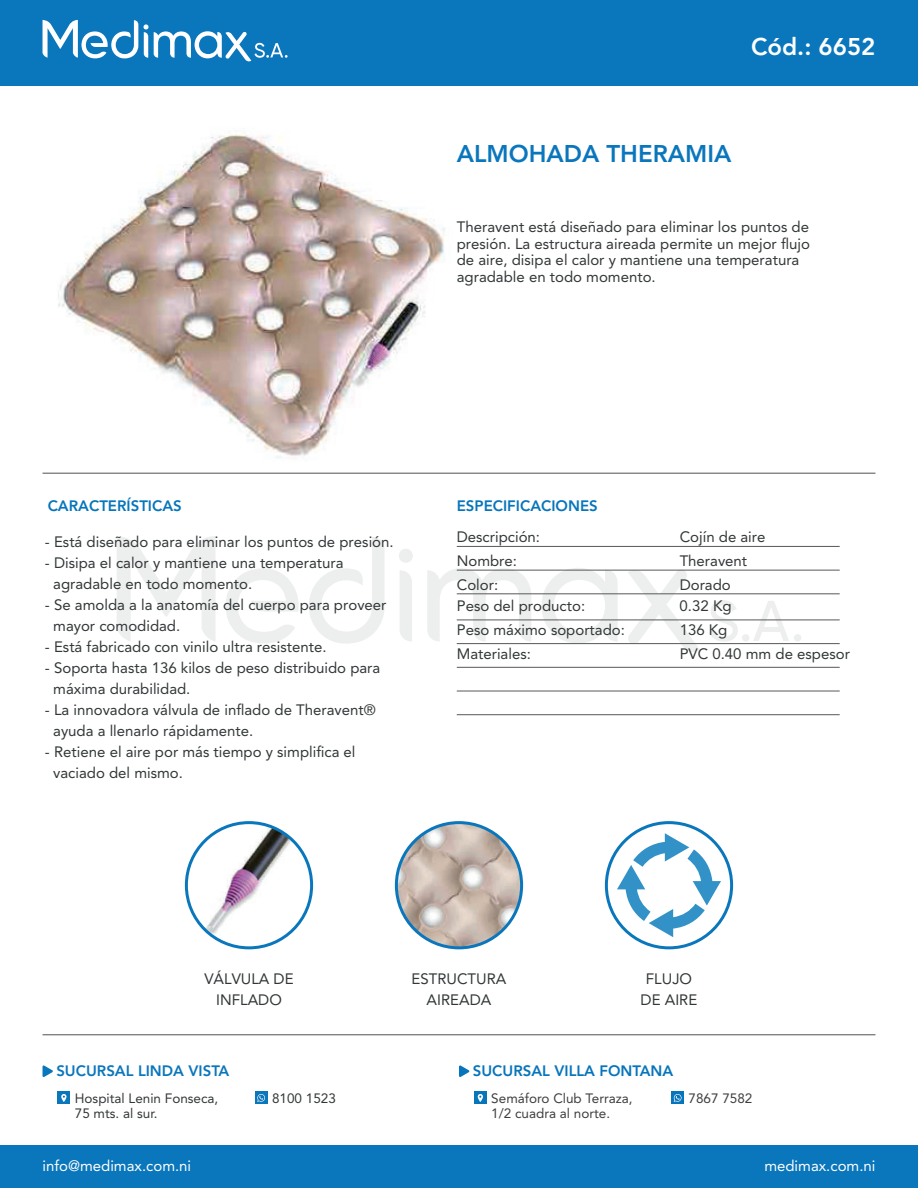
<style>
.page{position:relative;width:918px;height:1188px;background:#fff}
.page>*{position:absolute;margin:0;border:0;box-sizing:border-box;transform-origin:0 0}
.t1{font:800 24px "Avenir LT Std";color:#0a76bc}
.t2{font:800 24px "Avenir LT Std";color:#fff}
.t3{font:15px/21px "Avenir LT Std";color:#323738}
.t4{font:800 15px "Avenir LT Std";color:#0775bc}
.t5{font:15px "Avenir LT Std";color:#fff}
.t6{font:800 15px "Avenir LT Std";color:#0a76bc}
.t7{font:13.5px/15px "Avenir LT Std";color:#3e3e3f}
.t8{font:13.5px/15px "Avenir LT Std";color:#323738}
</style>
<div class="page">
<svg style="left:617px;top:833px;width:104px;height:104px"></svg>
<div style="left:605px;top:821px;width:128px;height:128px;border:3px solid #0a76bc;border-radius:50%"></div>
<img style="left:42px;top:134px;width:422px;height:339px">
<svg style="left:399px;top:549px;width:14px;height:14px"></svg>
<svg style="left:400px;top:570px;width:12px;height:71px"></svg>
<svg style="left:427px;top:568px;width:104px;height:74px"></svg>
<svg style="left:542px;top:568px;width:76px;height:75px"></svg>
<svg style="left:226px;top:568px;width:73px;height:75px"></svg>
<svg style="left:627px;top:569px;width:73px;height:83px"></svg>
<svg style="left:309px;top:537px;width:75px;height:107px"></svg>
<svg style="left:117px;top:536px;width:98px;height:105px"></svg>
<svg style="left:709px;top:600px;width:92px;height:42px"></svg>
<div style="left:0;top:0;width:918px;height:85px;background:#0a76bc"></div>
<div style="left:0;top:1145px;width:918px;height:43px;background:#0a76bc"></div>
<svg style="left:43px;top:20px;width:245px;height:42px"></svg>
<hr style="left:43px;top:473px;width:832px;height:1px;background:#4f5252">
<hr style="left:43px;top:1034px;width:832px;height:1px;background:#4f5252">
<svg style="left:43px;top:1065px;width:10px;height:12px"></svg>
<div style="left:57px;top:1092px;width:13px;height:12px;background:#0a76bc"></div>
<svg style="left:61px;top:1094px;width:6px;height:8px"></svg>
<div style="left:255px;top:1091px;width:13px;height:13px;background:#0a76bc"></div>
<svg style="left:257px;top:1094px;width:8px;height:8px"></svg>
<svg style="left:459px;top:1065px;width:11px;height:12px"></svg>
<div style="left:474px;top:1092px;width:13px;height:12px;background:#0775bc"></div>
<svg style="left:478px;top:1094px;width:5px;height:8px"></svg>
<div style="left:671px;top:1091px;width:13px;height:13px;background:#0775bc"></div>
<svg style="left:674px;top:1094px;width:8px;height:8px"></svg>
<hr style="left:457px;top:546px;width:383px;height:1px;background:#57585a">
<hr style="left:457px;top:570px;width:383px;height:1px;background:#57585a">
<hr style="left:457px;top:593px;width:383px;height:1px;background:#57585a">
<hr style="left:457px;top:620px;width:383px;height:1px;background:#57585a">
<hr style="left:457px;top:643px;width:383px;height:1px;background:#57585a">
<hr style="left:457px;top:667px;width:383px;height:1px;background:#57585a">
<hr style="left:457px;top:691px;width:383px;height:1px;background:#57585a">
<hr style="left:457px;top:714px;width:383px;height:1px;background:#57585a">
<svg style="left:186px;top:823px;width:126px;height:125px"></svg>
<div style="left:185px;top:821px;width:128px;height:128px;border:3px solid #0a76bc;border-radius:50%"></div>
<svg style="left:396px;top:823px;width:126px;height:125px"></svg>
<div style="left:395px;top:821px;width:128px;height:128px;border:3px solid #0a76bc;border-radius:50%"></div>
<h1 class="t2" style="left:751px;top:33px;width:126px">Cód.: 6652</h1>
<h1 class="t1" style="left:457px;top:139px;width:276px">ALMOHADA THERAMIA</h1>
<p class="t3" style="left:457px;top:219px;width:355px;line-height:16.5px">Theravent está diseñado para eliminar los puntos de presión. La estructura aireada permite un mejor flujo de aire, disipa el calor y mantiene una temperatura agradable en todo momento.</p>
<p class="t4" style="left:48px;top:497px;width:136px">CARACTERÍSTICAS</p>
<p class="t3" style="left:45px;top:532px;width:350px">- Está diseñado para eliminar los puntos de presión.</p>
<p class="t3" style="left:53px;top:553px;width:292px;text-indent:-8px">- Disipa el calor y mantiene una temperatura agradable en todo momento.</p>
<p class="t3" style="left:53px;top:595px;width:335px;text-indent:-8px">- Se amolda a la anatomía del cuerpo para proveer mayor comodidad.</p>
<p class="t3" style="left:45px;top:637px;width:283px">- Está fabricado con vinilo ultra resistente.</p>
<p class="t3" style="left:53px;top:658px;width:329px;text-indent:-8px">- Soporta hasta 136 kilos de peso distribuido para máxima durabilidad.</p>
<p class="t3" style="left:53px;top:700px;width:324px;text-indent:-8px">- La innovadora válvula de inflado de Theravent® ayuda a llenarlo rápidamente.</p>
<p class="t3" style="left:53px;top:742px;width:304px;text-indent:-8px">- Retiene el aire por más tiempo y simplifica el vaciado del mismo.</p>
<p class="t4" style="left:457px;top:497px;width:143px">ESPECIFICACIONES</p>
<p class="t3" style="left:457px;top:527px;width:85px">Descripción:</p>
<p class="t3" style="left:680px;top:527px;width:87px">Cojín de aire</p>
<p class="t3" style="left:457px;top:551px;width:62px">Nombre:</p>
<p class="t3" style="left:680px;top:551px;width:69px">Theravent</p>
<p class="t3" style="left:457px;top:574px;width:43px">Color:</p>
<p class="t3" style="left:680px;top:574px;width:53px">Dorado</p>
<p class="t3" style="left:457px;top:595px;width:130px">Peso del producto:</p>
<p class="t3" style="left:680px;top:595px;width:53px">0.32 Kg</p>
<p class="t3" style="left:457px;top:619px;width:170px">Peso máximo soportado:</p>
<p class="t3" style="left:680px;top:619px;width:49px">136 Kg</p>
<p class="t3" style="left:457px;top:643px;width:76px">Materiales:</p>
<p class="t3" style="left:680px;top:643px;width:172px">PVC 0.40 mm de espesor</p>
<p class="t3" style="left:204px;top:968px;width:91px;text-align:center">VÁLVULA DE<br>INFLADO</p>
<p class="t3" style="left:411px;top:968px;width:97px;text-align:center">ESTRUCTURA<br>AIREADA</p>
<p class="t3" style="left:641px;top:968px;width:58px;text-align:center">FLUJO<br>DE AIRE</p>
<p class="t6" style="left:56px;top:1062px;width:175px">SUCURSAL LINDA VISTA</p>
<p class="t8" style="left:75px;top:1091px;width:145px">Hospital Lenin Fonseca,<br>75 mts. al sur.</p>
<p class="t8" style="left:272px;top:1091px;width:65px">8100 1523</p>
<p class="t4" style="left:473px;top:1062px;width:202px">SUCURSAL VILLA FONTANA</p>
<p class="t7" style="left:491px;top:1091px;width:143px">Semáforo Club Terraza,<br>1/2 cuadra al norte.</p>
<p class="t7" style="left:689px;top:1091px;width:65px">7867 7582</p>
<p class="t5" style="left:43px;top:1157px;width:150px">info@medimax.com.ni</p>
<p class="t5" style="left:764px;top:1157px;width:113px">medimax.com.ni</p>
</div>
